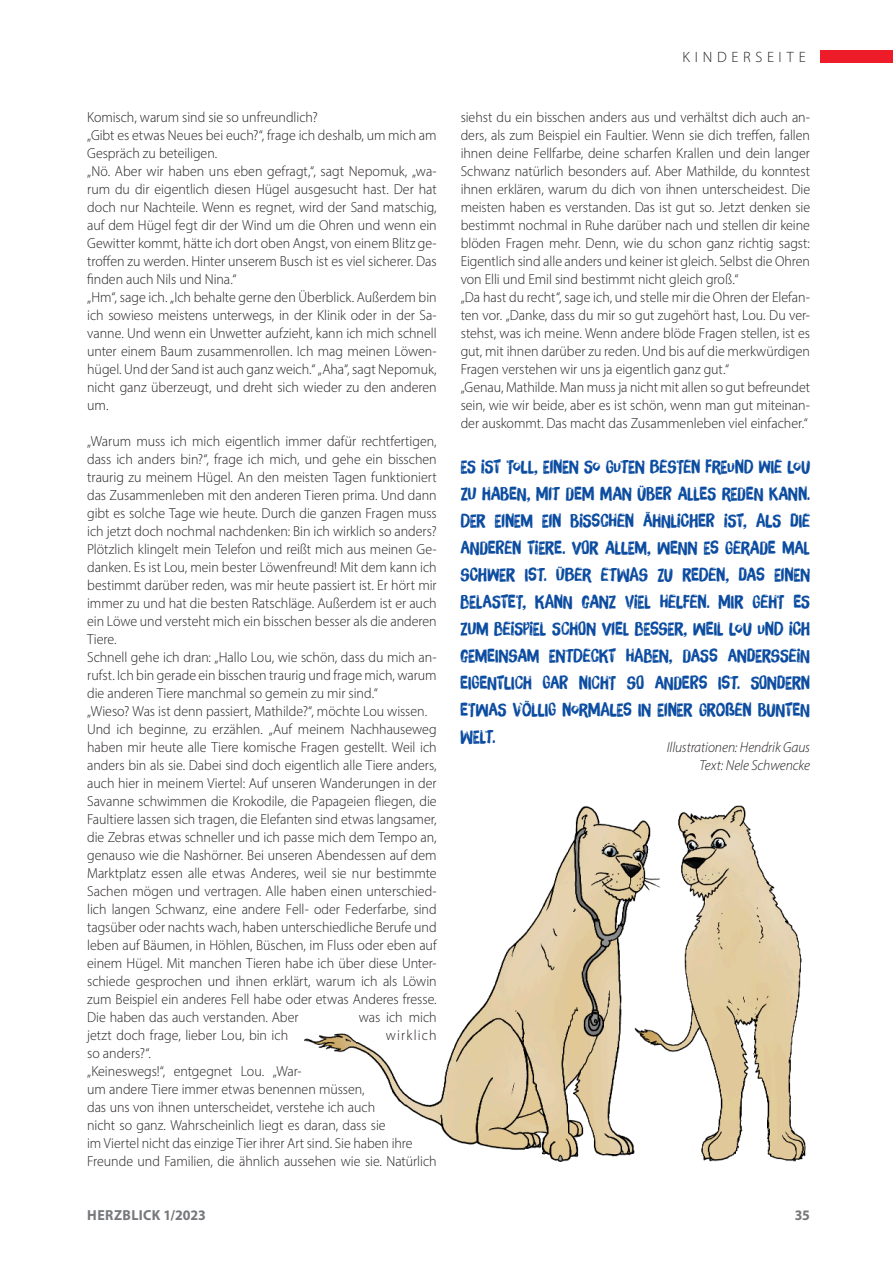
<style>
.page{position:relative;width:893px;height:1263px;background:#fff}
.page>*{position:absolute;margin:0;border:0;box-sizing:border-box;transform-origin:0 0}
.t1{font:18px/27px "Brush Up";color:#0d4da1;text-align:justify;scale:.96 1}
.t2{font:300 15px "Myriad Pro";letter-spacing:.32em;color:#231f20}
.t3{font:300 14.55px/18px "Myriad Pro";letter-spacing:-.005em;color:#231f20;scale:.96 1}
.t4{font:italic 300 14.55px/18px "Myriad Pro";letter-spacing:-.005em;color:#231f20;text-align:right;scale:.96 1}
.t5{font:700 14.55px "Myriad Pro";letter-spacing:.025em;color:#76787b;scale:.96 1}
.t6{font:300 14.55px "Myriad Pro";letter-spacing:.085em;color:#231f20;scale:.96 1}
</style>
<div class="page">
<div style="left:821px;top:50px;width:72px;height:13px;background:#ee1c28"></div>
<img style="left:304px;top:805px;width:502px;height:357px">
<p class="t3" style="left:87px;top:108px;width:366px">Komisch, warum sind sie so unfreundlich?<br>„Gibt es etwas Neues bei euch?“, frage ich deshalb, um mich am Gespräch zu beteiligen.<br>„Nö. Aber wir haben uns eben gefragt,“, sagt Nepomuk, „wa&shy;rum du dir eigentlich diesen Hügel ausgesucht hast. Der hat doch nur Nachteile. Wenn es regnet, wird der Sand matschig, auf dem Hügel fegt dir der Wind um die Ohren und wenn ein Gewitter kommt, hätte ich dort oben Angst, von einem Blitz ge&shy;troffen zu werden. Hinter unserem Busch ist es viel sicherer. Das finden auch Nils und Nina.“<br>„Hm“, sage ich. „Ich behalte gerne den Überblick. Außerdem bin ich sowieso meistens unterwegs, in der Klinik oder in der Sa&shy;vanne. Und wenn ein Unwetter aufzieht, kann ich mich schnell unter einem Baum zusammenrollen. Ich mag meinen Löwen&shy;hügel. Und der Sand ist auch ganz weich.“ „Aha“, sagt Nepomuk, nicht ganz überzeugt, und dreht sich wieder zu den anderen um.</p>
<p class="t3" style="left:87px;top:432px;width:366px">„Warum muss ich mich eigentlich immer dafür rechtfertigen, dass ich anders bin?“, frage ich mich, und gehe ein bisschen traurig zu meinem Hügel. An den meisten Tagen funktioniert das Zusammenleben mit den anderen Tieren prima. Und dann gibt es solche Tage wie heute. Durch die ganzen Fragen muss ich jetzt doch nochmal nachdenken: Bin ich wirklich so anders?<br>Plötzlich klingelt mein Telefon und reißt mich aus meinen Ge&shy;danken. Es ist Lou, mein bester Löwenfreund! Mit dem kann ich bestimmt darüber reden, was mir heute passiert ist. Er hört mir immer zu und hat die besten Ratschläge. Außerdem ist er auch ein Löwe und versteht mich ein bisschen besser als die anderen Tiere.<br>Schnell gehe ich dran: „Hallo Lou, wie schön, dass du mich an&shy;rufst. Ich bin gerade ein bisschen traurig und frage mich, warum die anderen Tiere manchmal so gemein zu mir sind.“<br>„Wieso? Was ist denn passiert, Mathilde?“, möchte Lou wissen.<br>Und ich beginne, zu erzählen. „Auf meinem Nachhauseweg haben mir heute alle Tiere komische Fragen gestellt. Weil ich anders bin als sie. Dabei sind doch eigentlich alle Tiere anders, auch hier in meinem Viertel: Auf unseren Wanderungen in der Savanne schwimmen die Krokodile, die Papageien fliegen, die Faultiere lassen sich tragen, die Elefanten sind etwas langsamer, die Zebras etwas schneller und ich passe mich dem Tempo an, genauso wie die Nashörner. Bei unseren Abendessen auf dem Marktplatz essen alle etwas Anderes, weil sie nur bestimmte Sachen mögen und vertragen. Alle haben einen unterschied&shy;lich langen Schwanz, eine andere Fell- oder Federfarbe, sind tagsüber oder nachts wach, haben unterschiedliche Berufe und leben auf Bäumen, in Höhlen, Büschen, im Fluss oder eben auf einem Hügel. Mit manchen Tieren habe ich über diese Unter&shy;schiede gesprochen und ihnen erklärt, warum ich als Löwin zum Beispiel ein anderes Fell habe oder etwas Anderes fresse.<br>Die haben das auch verstanden. Aber</p>
<p class="t3" style="left:359px;top:1008px;width:83px">was ich mich</p>
<p class="t3" style="left:87px;top:1026px;width:211px">jetzt doch frage, lieber Lou, bin ich</p>
<p class="t6" style="left:386px;top:1027px;width:55px">wirklich</p>
<p class="t3" style="left:87px;top:1044px;width:366px">so anders?“.<br>„Keineswegs!“, entgegnet Lou. „War-<br>um andere Tiere immer etwas benennen müssen,<br>das uns von ihnen unterscheidet, verstehe ich auch<br>nicht so ganz. Wahrscheinlich liegt es daran, dass sie<br>im Viertel nicht das einzige Tier ihrer Art sind. Sie haben ihre Freunde und Familien, die ähnlich aussehen wie sie. Natürlich</p>
<p class="t2" style="left:682px;top:48px;width:125px">KINDERSEITE</p>
<p class="t3" style="left:461px;top:108px;width:365px">siehst du ein bisschen anders aus und verhältst dich auch an&shy;ders, als zum Beispiel ein Faultier. Wenn sie dich treffen, fallen ihnen deine Fellfarbe, deine scharfen Krallen und dein langer Schwanz natürlich besonders auf. Aber Mathilde, du konntest ihnen erklären, warum du dich von ihnen unterscheidest. Die meisten haben es verstanden. Das ist gut so. Jetzt denken sie bestimmt nochmal in Ruhe darüber nach und stellen dir keine blöden Fragen mehr. Denn, wie du schon ganz richtig sagst:<br>Eigentlich sind alle anders und keiner ist gleich. Selbst die Ohren von Elli und Emil sind bestimmt nicht gleich groß.“<br>„Da hast du recht“, sage ich, und stelle mir die Ohren der Elefan&shy;ten vor. „Danke, dass du mir so gut zugehört hast, Lou. Du ver&shy;stehst, was ich meine. Wenn andere blöde Fragen stellen, ist es gut, mit ihnen darüber zu reden. Und bis auf die merkwürdigen Fragen verstehen wir uns ja eigentlich ganz gut.“<br>„Genau, Mathilde. Man muss ja nicht mit allen so gut befreundet sein, wie wir beide, aber es ist schön, wenn man gut miteinan&shy;der auskommt. Das macht das Zusammenleben viel einfacher.“</p>
<p class="t1" style="left:461px;top:453px;width:366px">ES IST TOLL, EINEN SO GUTEN BESTEN FREUND WIE LOU ZU HABEN, MIT DEM MAN ÜBER ALLES REDEN KANN.<br>DER EINEM EIN BISSCHEN ÄHNLICHER IST, ALS DIE ANDEREN TIERE. VOR ALLEM, WENN ES GERADE MAL SCHWER IST. ÜBER ETWAS ZU REDEN, DAS EINEN BELASTET, KANN GANZ VIEL HELFEN. MIR GEHT ES ZUM BEISPIEL SCHON VIEL BESSER, WEIL LOU UND ICH GEMEINSAM ENTDECKT HABEN, DASS ANDERSSEIN EIGENTLICH GAR NICHT SO ANDERS IST. SONDERN ETWAS VÖLLIG NORMALES IN EINER GROßEN BUNTEN WE LT.</p>
<p class="t4" style="left:667px;top:738px;width:151px">Illustrationen: Hendrik Gaus<br>Text: Nele Schwencke</p>
<p class="t5" style="left:87px;top:1206px;width:125px">HERZBLICK 1/2023</p>
<p class="t5" style="left:795px;top:1206px;width:17px">35</p>
</div>
